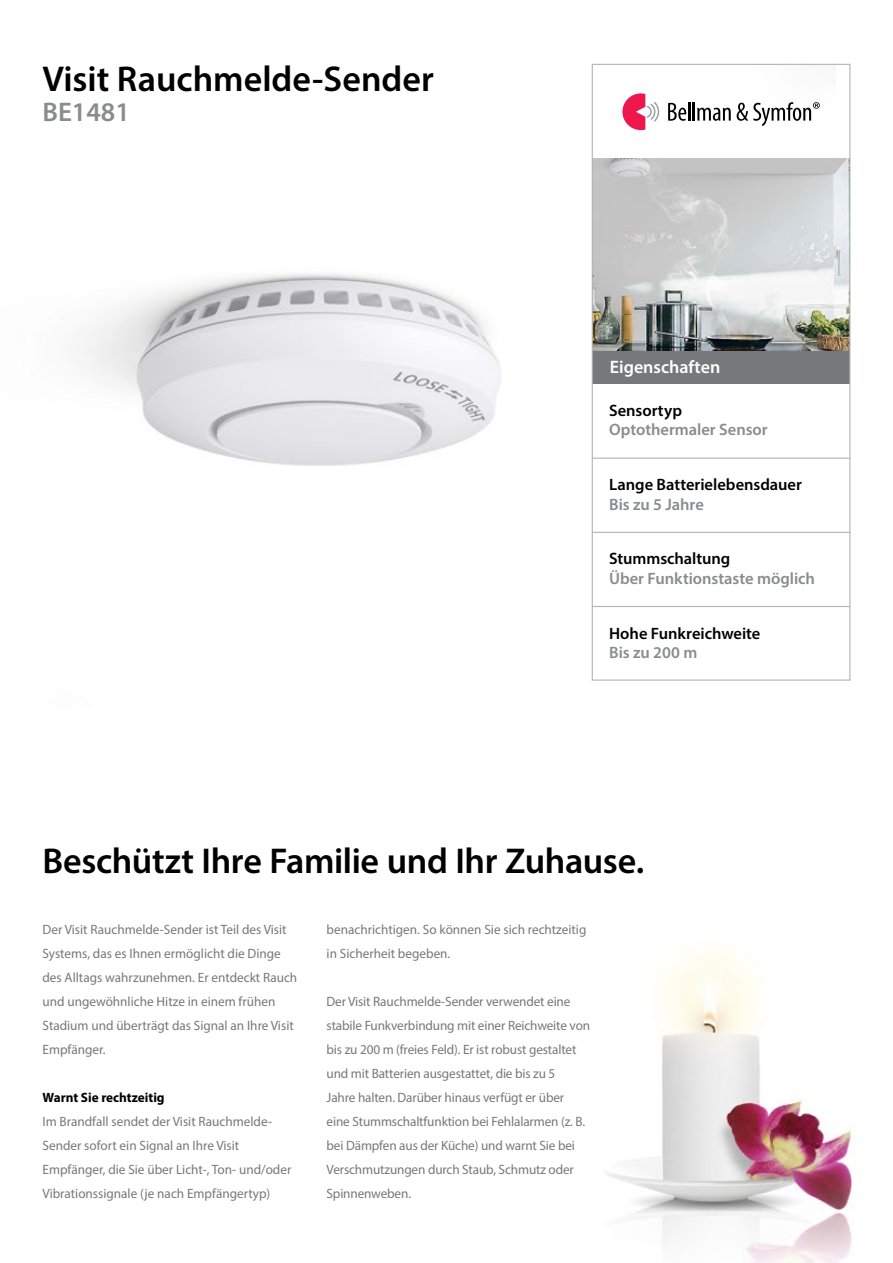
<style>
.page{position:relative;width:893px;height:1263px;background:#fff}
.page>*{position:absolute;margin:0;border:0;box-sizing:border-box;transform-origin:0 0}
.t1{font:600 36px "Myriad Pro";letter-spacing:-.01em;color:#000}
.t2{font:600 27px "Myriad Pro";color:#898b8e}
.t3{font:600 18px "Myriad Pro";color:#fff}
.t4{font:600 16.5px "Myriad Pro";color:#000}
.t5{font:600 16.5px "Myriad Pro";color:#898b8e}
.t6{font:13.5px/24px "Myriad Pro";color:#77787b}
.t7{font:700 13.5px "Myriad Pro";color:#000}
</style>
<div class="page">
<img style="left:84px;top:63px;width:769px;height:1200px">
<div style="left:592px;top:349px;width:258px;height:35px;background:#77787b"></div>
<img style="left:594px;top:159px;width:254px;height:191px">
<div style="left:592px;top:64px;width:258px;height:617px;border:1px solid #b1b4b6"></div>
<hr style="left:592px;top:458px;width:258px;height:1px;background:#b1b4b6">
<hr style="left:592px;top:532px;width:258px;height:1px;background:#b1b4b6">
<hr style="left:592px;top:606px;width:258px;height:1px;background:#b1b4b6">
<svg style="left:668px;top:102px;width:63px;height:19px"></svg>
<svg style="left:622px;top:93px;width:37px;height:37px"></svg>
<svg style="left:737px;top:102px;width:83px;height:24px"></svg>
<h1 class="t1" style="left:43px;top:56px;width:393px">Visit Rauchmelde-Sender</h1>
<h2 class="t2" style="left:43px;top:95px;width:89px">BE1481</h2>
<h3 class="t3" style="left:610px;top:355px;width:112px">Eigenschaften</h3>
<p class="t4" style="left:609px;top:400px;width:74px">Sensortyp</p>
<p class="t5" style="left:609px;top:419px;width:160px">Optothermaler Sensor</p>
<p class="t4" style="left:609px;top:474px;width:194px">Lange Batterielebensdauer</p>
<p class="t5" style="left:609px;top:494px;width:96px">Bis zu 5 Jahre</p>
<p class="t4" style="left:609px;top:548px;width:123px">Stummschaltung</p>
<p class="t5" style="left:609px;top:568px;width:207px">Über Funktionstaste möglich</p>
<p class="t4" style="left:609px;top:622px;width:153px">Hohe Funkreichweite</p>
<p class="t5" style="left:609px;top:642px;width:90px">Bis zu 200 m</p>
<h1 class="t1" style="left:43px;top:838px;width:603px">Beschützt Ihre Familie und Ihr Zuhause.</h1>
<p class="t6" style="left:43px;top:917px;width:256px">Der Visit Rauchmelde-Sender ist Teil des Visit Systems, das es Ihnen ermöglicht die Dinge des Alltags wahrzunehmen. Er entdeckt Rauch und ungewöhnliche Hitze in einem frühen Stadium und überträgt das Signal an Ihre Visit Empfänger.</p>
<p class="t7" style="left:43px;top:1089px;width:124px">Warnt Sie rechtzeitig</p>
<p class="t6" style="left:43px;top:1109px;width:250px">Im Brandfall sendet der Visit Rauchmelde-Sender sofort ein Signal an Ihre Visit Empfänger, die Sie über Licht-, Ton- und/oder Vibrationssignale (je nach Empfängertyp)</p>
<p class="t6" style="left:327px;top:917px;width:261px">benachrichtigen. So können Sie sich rechtzeitig in Sicherheit begeben.</p>
<p class="t6" style="left:327px;top:989px;width:265px">Der Visit Rauchmelde-Sender verwendet eine stabile Funkverbindung mit einer Reichweite von bis zu 200 m (freies Feld). Er ist robust gestaltet und mit Batterien ausgestattet, die bis zu 5<br>Jahre halten. Darüber hinaus verfügt er über eine Stummschaltfunktion bei Fehlalarmen (z. B. bei Dämpfen aus der Küche) und warnt Sie bei Verschmutzungen durch Staub, Schmutz oder Spinnenweben.</p>
</div>
